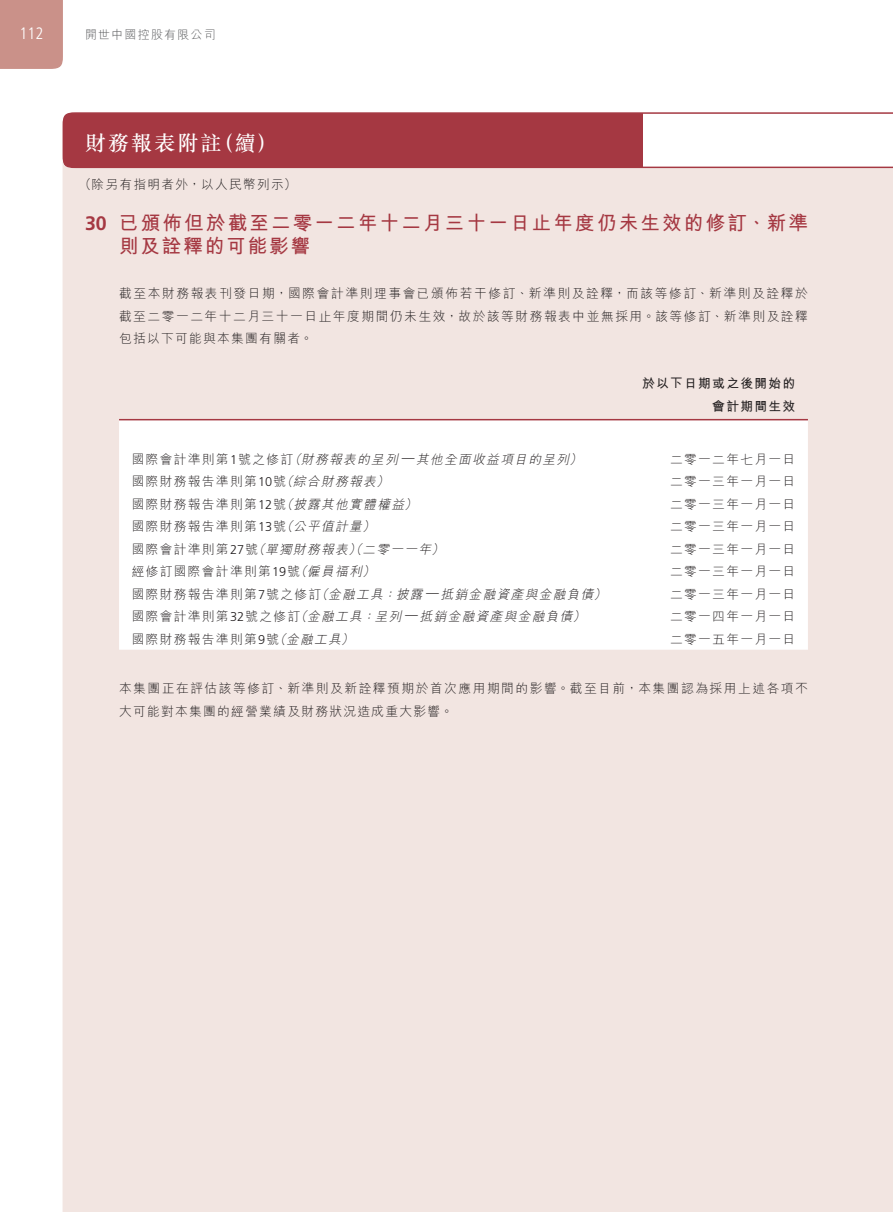
<style>
.page{position:relative;width:893px;height:1212px;background:#fff}
.page>*{position:absolute;margin:0;border:0;box-sizing:border-box;transform-origin:0 0}
.t1{font:500 21px "M Sung HK";letter-spacing:.1em;color:#fff}
.t2{font:700 19.5px/22.5px "M Hei HK";letter-spacing:.115em;color:#a53842}
.t3{font:300 condensed 16.5px "Frutiger LT Std";color:#fff}
.t4{font:300 12.75px/22.5px "M Hei HK";letter-spacing:.1em;color:#231f20;text-align:justify}
.t5{font:italic 300 12.75px "M Hei HK";color:#231f20}
.t6{font:300 12.75px/22.5px "M Hei HK";letter-spacing:.12em;color:#231f20}
.t7{font:700 12.75px/22.5px "M Hei HK";letter-spacing:.1em;color:#231f20;text-align:right}
.t8{font:300 12px "M Hei HK";letter-spacing:.1em;color:#57585a}
.s1{font-family:"Frutiger LT Std"}
.s2{font-style:normal}
.s3{font-family:"Frutiger LT Std";font-style:normal}
.s4{font-style:italic}
</style>
<div class="page">
<div style="left:63px;top:168px;width:830px;height:1044px;background:#f2e5e1"></div>
<svg style="left:63px;top:112px;width:830px;height:56px"></svg>
<div style="left:0;top:0;width:63px;height:69px;background:#ca9189"></div>
<svg style="left:119px;top:420px;width:689px;height:230px"></svg>
<hr style="left:119px;top:419px;width:689px;height:1px;background:#a53842">
<p class="t3" style="left:20px;top:26px;width:25px">112</p>
<p class="t8" style="left:85px;top:29px;width:132px">開世中國控股有限公司</p>
<h1 class="t1" style="left:85px;top:135px;width:193px">財務報表附註（續）</h1>
<p class="t4" style="left:79px;top:174px;width:220px">（除另有指明者外，以人民幣列示）</p>
<h2 class="t2" style="left:119px;top:214px;width:690px;text-indent:-34px"><span class="s1">30</span> 已頒佈但於截至二零一二年十二月三十一日止年度仍未生效的修訂、新準則及詮釋的可能影響</h2>
<p class="t4" style="left:119px;top:284px;width:690px">截至本財務報表刊發日期，國際會計準則理事會已頒佈若干修訂、新準則及詮釋，而該等修訂、新準則及詮釋於截至二零一二年十二月三十一日止年度期間仍未生效，故於該等財務報表中並無採用。該等修訂、新準則及詮釋包括以下可能與本集團有關者。</p>
<p class="t7" style="left:642px;top:374px;width:154px">於以下日期或之後開始的會計期間生效</p>
<p class="t5" style="left:132px;top:454px;width:454px"><span class="s2">國際會計準則第</span> <span class="s3">1</span> <span class="s2">號之修訂</span>（財務報表的呈列 <sup>—</sup>其他全面收益項目的呈列）</p>
<p class="t4" style="left:670px;top:449px;width:126px">二零一二年七月一日</p>
<p class="t4" style="left:132px;top:472px;width:261px">國際財務報告準則第<span class="s1">10</span>號<span class="s4">（綜合財務報表）</span></p>
<p class="t4" style="left:670px;top:472px;width:126px">二零一三年一月一日</p>
<p class="t4" style="left:132px;top:494px;width:289px">國際財務報告準則第<span class="s1">12</span>號<span class="s4">（披露其他實體權益）</span></p>
<p class="t4" style="left:670px;top:494px;width:126px">二零一三年一月一日</p>
<p class="t4" style="left:132px;top:517px;width:247px">國際財務報告準則第<span class="s1">13</span>號<span class="s4">（公平值計量）</span></p>
<p class="t4" style="left:670px;top:517px;width:126px">二零一三年一月一日</p>
<p class="t5" style="left:132px;top:544px;width:316px"><span class="s2">國際會計準則第</span> <span class="s3">27</span> <span class="s2">號</span>（單獨財務報表）（二零一一年）</p>
<p class="t4" style="left:670px;top:539px;width:126px">二零一三年一月一日</p>
<p class="t4" style="left:132px;top:562px;width:247px">經修訂國際會計準則第<span class="s1">19</span>號<span class="s4">（僱員福利）</span></p>
<p class="t4" style="left:670px;top:562px;width:126px">二零一三年一月一日</p>
<p class="t5" style="left:132px;top:589px;width:478px"><span class="s2">國際財務報告準則第</span> <span class="s3">7</span> <span class="s2">號之修訂</span>（金融工具：披露 <span class="s1">—</span>抵銷金融資產與金融負債）</p>
<p class="t4" style="left:670px;top:584px;width:126px">二零一三年一月一日</p>
<p class="t5" style="left:132px;top:612px;width:457px"><span class="s2">國際會計準則第</span> <span class="s3">32</span> <span class="s2">號之修訂</span>（金融工具：呈列 <span class="s1">—</span>抵銷金融資產與金融負債）</p>
<p class="t4" style="left:670px;top:607px;width:126px">二零一四年一月一日</p>
<p class="t4" style="left:132px;top:629px;width:226px">國際財務報告準則第<span class="s1">9</span>號<span class="s4">（金融工具）</span></p>
<p class="t4" style="left:670px;top:629px;width:126px">二零一五年一月一日</p>
<p class="t6" style="left:119px;top:679px;width:690px">本集團正在評估該等修訂、新準則及新詮釋預期於首次應用期間的影響。截至目前，本集團認為採用上述各項不大可能對本集團的經營業績及財務狀況造成重大影響。</p>
</div>
